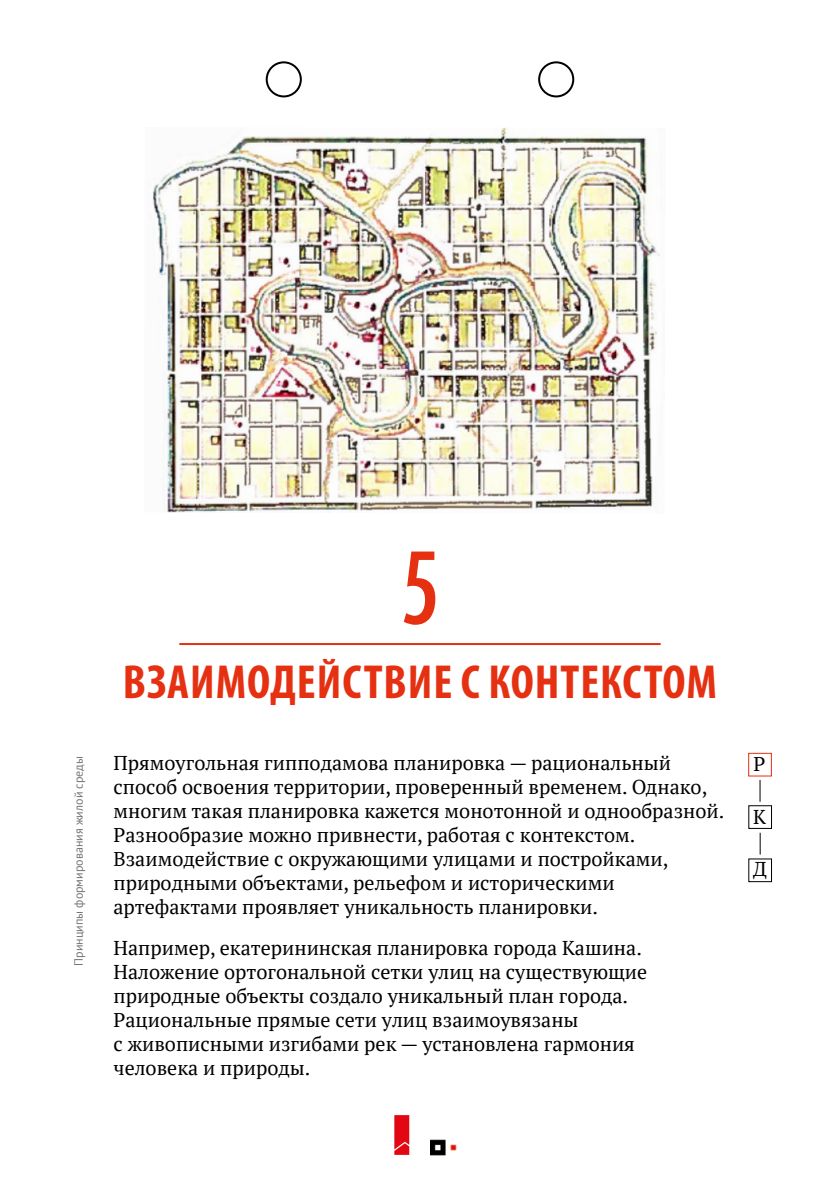
<style>
.page{position:relative;width:840px;height:1191px;background:#fff}
.page>*{position:absolute;margin:0;border:0;box-sizing:border-box;transform-origin:0 0}
.t1{font:500 condensed 96px "Futura";color:#e53012}
.t2{font:700 condensed 48px "Myriad Pro";letter-spacing:.02em;color:#e53012}
.t3{font:20px/24px "PT Serif";color:#000}
.t4{font:12px "PT Sans";color:#737271}
</style>
<div class="page">
<div style="left:747px;top:753px;width:24px;height:23px;border:1px solid #e53012"></div>
<svg style="left:759px;top:780px;width:1px;height:21px"></svg>
<svg style="left:759px;top:832px;width:1px;height:22px"></svg>
<img style="left:430px;top:1139px;width:27px;height:16px">
<svg style="left:394px;top:1115px;width:15px;height:39px"></svg>
<svg style="left:265px;top:61px;width:310px;height:37px"></svg>
<hr style="left:179px;top:643px;width:481px;height:2px;background:#e53012">
<img style="left:153px;top:127px;width:507px;height:386px">
<p class="t4" style="left:71px;top:965px;width:211px;rotate:-90deg">Принципы формирования жилой среды</p>
<h1 class="t1" style="left:399px;top:527px;width:41px">5</h1>
<h2 class="t2" style="left:123px;top:652px;width:595px">ВЗАИМОДЕЙСТВИЕ С КОНТЕКСТОМ</h2>
<p class="t3" style="left:113px;top:750px;width:612px">Прямоугольная гипподамова планировка — рациональный способ освоения территории, проверенный временем. Однако, многим такая планировка кажется монотонной и однообразной.<br>Разнообразие можно привнести, работая с контекстом.<br>Взаимодействие с окружающими улицами и постройками, природными объектами, рельефом и историческими артефактами проявляет уникальность планировки.</p>
<p class="t3" style="left:113px;top:935px;width:535px">Например, екатерининская планировка города Кашина.<br>Наложение ортогональной сетки улиц на существующие природные объекты создало уникальный план города.<br>Рациональные прямые сети улиц взаимоувязаны<br>с живописными изгибами рек — установлена гармония человека и природы.</p>
<p class="t3" style="left:753px;top:752px;width:13px">Р</p>
<p class="t3" style="left:752px;top:804px;width:14px">К</p>
<p class="t3" style="left:752px;top:856px;width:15px">Д</p>
</div>
